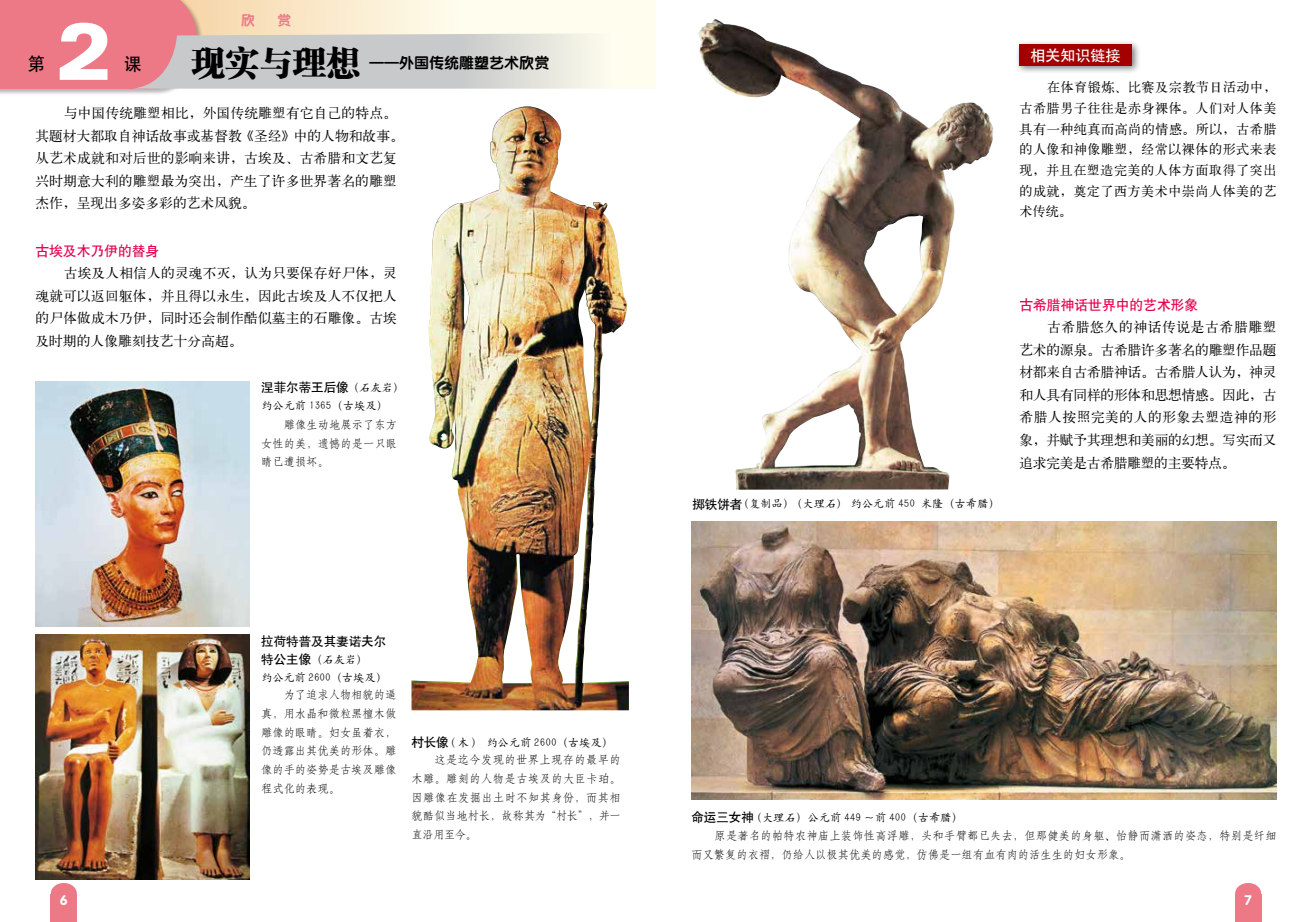
<style>
.page{position:relative;width:1312px;height:922px;background:#fff}
.page>*{position:absolute;margin:0;border:0;box-sizing:border-box;transform-origin:0 0}
.t1{font:900 expanded 80.75px "Zurich BT";color:#fff;scale:.91 1}
.t2{font:33.75px "FZCSJW GB1 0";color:#000}
.t3{font:17.5px "H Yb 1 gj";color:#000}
.t4{font:15px "FZY4 JW GB1 0";color:#000}
.t5{font:15px "H Yb 1 gj";color:#fff}
.t6{font:13.75px/22.5px "H Ya 1 gj";letter-spacing:.01em;color:#000;text-align:justify}
.t7{font:13.75px "H Yb 1 gj";color:#e5004f}
.t8{font:13.75px "FZY4 JW GB1 0";color:#fff}
.t9{font:13.75px "FZY4 JW GB1 0";color:#ed7987}
.t10{font:13.12px/20.6px "H Ya 1 gj";letter-spacing:.035em;color:#000;text-align:justify}
.t11{font:12.5px "H Yb 1 gj";color:#000}
.t12{font:11.25px/18.8px "H Yd 1 gj";color:#000;text-align:justify}
.t13{font:11.25px/18.1px "H Yc 1 gj";color:#000}
.t14{font:11.25px/18.8px "H Yd 1 gj";letter-spacing:.02em;color:#000}
.s1{font-family:"H Yc 1 gj";font-size:11.25px}
.s2{font-family:"H Yb 1 gj";font-size:12.5px}
</style>
<div class="page">
<img style="left:698px;top:23px;width:295px;height:466px">
<img style="left:35px;top:381px;width:215px;height:245px">
<img style="left:35px;top:634px;width:215px;height:245px">
<img style="left:411px;top:106px;width:217px;height:604px">
<div style="left:51px;top:894px;width:26px;height:27px;background:#ed7987"></div>
<div style="left:51px;top:882px;width:26px;height:21px;background:#ed7987;border-radius:50%"></div>
<div style="left:1234px;top:894px;width:26px;height:27px;background:#ed7987"></div>
<div style="left:1234px;top:882px;width:26px;height:21px;background:#ed7987;border-radius:50%"></div>
<div style="left:0;top:0;width:204px;height:96px;background:#000;opacity:.3"></div>
<div style="left:0;top:0;width:149px;height:89px;background:#ed7987"></div>
<svg style="left:133px;top:0;width:523px;height:89px;background:#e4d7ce"></svg>
<img style="left:691px;top:521px;width:585px;height:277px">
<div style="left:1014px;top:40px;width:126px;height:35px;background:#000;opacity:.5"></div>
<div style="left:1019px;top:44px;width:112px;height:22px;background:#a40000"></div>
<h1 class="t1" style="left:57px;top:3px;width:63px">2</h1>
<p class="t3" style="left:28px;top:55px;width:19px">第</p>
<p class="t3" style="left:124px;top:55px;width:19px">课</p>
<p class="t9" style="left:241px;top:12px;width:15px">欣</p>
<p class="t9" style="left:277px;top:12px;width:15px">赏</p>
<h2 class="t2" style="left:191px;top:44px;width:170px">现实与理想</h2>
<p class="t4" style="left:369px;top:54px;width:181px">——外国传统雕塑艺术欣赏</p>
<p class="t6" style="left:35px;top:102px;width:370px;text-align:left;text-indent:28px">与中国传统雕塑相比，外国传统雕塑有它自己的特点。其题材大都取自神话故事或基督教《圣经》中的人物和故事。从艺术成就和对后世的影响来讲，古埃及、古希腊和文艺复兴时期意大利的雕塑最为突出，产生了许多世界著名的雕塑杰作，呈现出多姿多彩的艺术风貌。</p>
<p class="t7" style="left:35px;top:244px;width:125px">古埃及木乃伊的替身</p>
<p class="t6" style="left:35px;top:262px;width:363px;text-indent:28px">古埃及人相信人的灵魂不灭，认为只要保存好尸体，灵魂就可以返回躯体，并且得以永生，因此古埃及人不仅把人的尸体做成木乃伊，同时还会制作酷似墓主的石雕像。古埃及时期的人像雕刻技艺十分高超。</p>
<p class="t11" style="left:261px;top:381px;width:144px">涅菲尔蒂王后像<span class="s1">（石灰岩）</span></p>
<p class="t13" style="left:261px;top:396px;width:128px">约公元前 1365（古埃及）</p>
<p class="t12" style="left:261px;top:415px;width:137px;text-indent:23px">雕像生动地展示了东方女性的美，遗憾的是一只眼睛已遭损坏。</p>
<p class="t11" style="left:261px;top:634px;width:126px">拉荷特普及其妻诺夫尔</p>
<p class="t13" style="left:261px;top:650px;width:127px"><span class="s2">特公主像</span>（石灰岩）<br>约公元前 2600（古埃及）</p>
<p class="t12" style="left:261px;top:685px;width:137px;text-indent:22px">为了追求人物相貌的逼真，用水晶和微粒黑檀木做雕像的眼睛。妇女虽着衣，仍透露出其优美的形体。雕像的手的姿势是古埃及雕像程式化的表现。</p>
<p class="t13" style="left:411px;top:732px;width:203px"><span class="s2">村长像</span> ( 木 ) 约公元前 2600（古埃及）</p>
<p class="t12" style="left:411px;top:750px;width:211px;text-indent:23px">这是迄今发现的世界上现存的最早的木雕。雕刻的人物是古埃及的大臣卡珀。因雕像在发掘出土时不知其身份，而其相貌酷似当地村长，故称其为“村长”，并一直沿用至今。</p>
<p class="t5" style="left:1030px;top:47px;width:91px">相关知识链接</p>
<p class="t10" style="left:1019px;top:77px;width:258px;text-indent:28px">在体育锻炼、比赛及宗教节日活动中，古希腊男子往往是赤身裸体。人们对人体美具有一种纯真而高尚的情感。所以，古希腊的人像和神像雕塑，经常以裸体的形式来表现，并且在塑造完美的人体方面取得了突出的成就，奠定了西方美术中崇尚人体美的艺术传统。</p>
<p class="t13" style="left:692px;top:494px;width:309px"><span class="s2">掷铁饼者</span>（复制品）（大理石） 约公元前 450 米隆（古希腊）</p>
<p class="t7" style="left:1019px;top:298px;width:180px">古希腊神话世界中的艺术形象</p>
<p class="t6" style="left:1019px;top:316px;width:258px;text-indent:28px">古希腊悠久的神话传说是古希腊雕塑艺术的源泉。古希腊许多著名的雕塑作品题材都来自古希腊神话。古希腊人认为，神灵和人具有同样的形体和思想情感。因此，古希腊人按照完美的人的形象去塑造神的形象，并赋予其理想和美丽的幻想。写实而又追求完美是古希腊雕塑的主要特点。</p>
<p class="t13" style="left:691px;top:808px;width:273px"><span class="s2">命运三女神</span>（大理石）公元前 449 ～前 400 （古希腊）</p>
<p class="t14" style="left:691px;top:826px;width:586px;text-indent:23px">原是著名的帕特农神庙上装饰性高浮雕，头和手臂都已失去，但那健美的身躯、怡静而潇洒的姿态，特别是纤细而又繁复的衣褶，仍给人以极其优美的感觉，仿佛是一组有血有肉的活生生的妇女形象。</p>
<p class="t8" style="left:60px;top:891px;width:9px">6</p>
<p class="t8" style="left:1244px;top:891px;width:9px">7</p>
</div>
